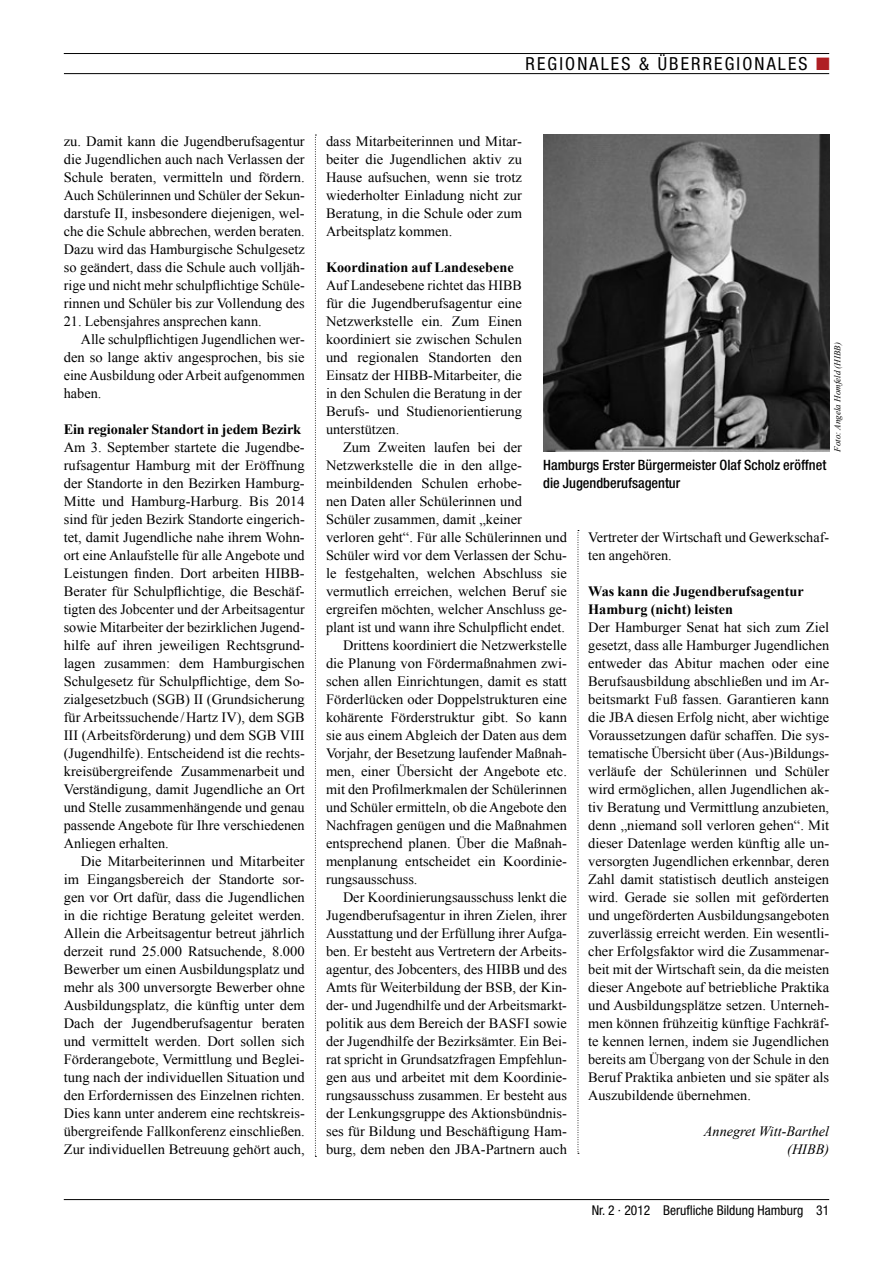
<style>
.page{position:relative;width:893px;height:1263px;background:#fff}
.page>*{position:absolute;margin:0;border:0;box-sizing:border-box;transform-origin:0 0}
.t1{font:condensed 18px "Helvetica Neue LT Std";letter-spacing:.12em;color:#000}
.t2{font:14.25px/18px "Times New Roman";color:#000;text-align:justify}
.t3{font:700 14.25px/18px "Times New Roman";color:#000}
.t4{font:500 condensed 14.25px/18px "Helvetica Neue LT Std";color:#000}
.t5{font:italic 14.25px/18px "Times New Roman";color:#000;text-align:right}
.t6{font:condensed 13.5px "Helvetica Neue LT Std";color:#000}
.t7{font:italic 9px "Times New Roman";color:#000}
.s1{color:#af1f24}
</style>
<div class="page">
<svg style="left:578px;top:530px;width:1px;height:624px"></svg>
<svg style="left:315px;top:135px;width:1px;height:1022px"></svg>
<hr style="left:64px;top:53px;width:765px;height:1px;background:#000">
<hr style="left:64px;top:73px;width:765px;height:1px;background:#000">
<img style="left:543px;top:135px;width:286px;height:317px">
<hr style="left:64px;top:1199px;width:765px;height:1px;background:#000">
<p class="t1" style="left:526px;top:53px;width:306px">REGIONALES &amp; ÜBERREGIONALES <span class="s1">■</span></p>
<p class="t2" style="left:64px;top:132px;width:242px">zu. Damit kann die Jugendberufsagentur die Jugendlichen auch nach Verlassen der Schule beraten, vermitteln und fördern.<br>Auch Schülerinnen und Schüler der Sekun&shy;darstufe II, insbesondere diejenigen, wel&shy;che die Schule abbrechen, werden beraten.<br>Dazu wird das Hamburgische Schulgesetz so geändert, dass die Schule auch volljäh&shy;rige und nicht mehr schulpflichtige Schüle&shy;rinnen und Schüler bis zur Vollendung des</p>
<p class="t2" style="left:64px;top:312px;width:199px">21. Lebensjahres ansprechen kann.</p>
<p class="t2" style="left:81px;top:330px;width:225px">Alle schulpflichtigen Jugendlichen wer-</p>
<p class="t2" style="left:64px;top:348px;width:242px">den so lange aktiv angesprochen, bis sie</p>
<p class="t2" style="left:64px;top:366px;width:242px">eine Ausbildung oder Arbeit aufgenommen</p>
<p class="t2" style="left:64px;top:384px;width:39px">haben.</p>
<p class="t3" style="left:64px;top:419px;width:239px">Ein regionaler Standort in jedem Bezirk</p>
<p class="t2" style="left:64px;top:438px;width:242px">Am 3. September startete die Jugendbe&shy;rufsagentur Hamburg mit der Eröffnung der Standorte in den Bezirken Hamburg-Mitte und Hamburg-Harburg. Bis 2014 sind für jeden Bezirk Standorte eingerich&shy;tet, damit Jugendliche nahe ihrem Wohn&shy;ort eine Anlaufstelle für alle Angebote und Leistungen finden. Dort arbeiten HIBB-Berater für Schulpflichtige, die Beschäf&shy;tigten des Jobcenter und der Arbeitsagentur sowie Mitarbeiter der bezirklichen Jugend&shy;hilfe auf ihren jeweiligen Rechtsgrund&shy;lagen zusammen: dem Hamburgischen Schulgesetz für Schulpflichtige, dem So&shy;zialgesetzbuch (SGB) II (Grundsicherung für Arbeitssuchende /Hartz IV), dem SGB III (Arbeitsförderung) und dem SGB VIII (Jugendhilfe). Entscheidend ist die rechts&shy;kreisübergreifende Zusammenarbeit und Verständigung, damit Jugendliche an Ort und Stelle zusammenhängende und genau passende Angebote für Ihre verschiedenen Anliegen erhalten.</p>
<p class="t2" style="left:64px;top:852px;width:242px;text-indent:17px">Die Mitarbeiterinnen und Mitarbeiter im Eingangsbereich der Standorte sor&shy;gen vor Ort dafür, dass die Jugendlichen in die richtige Beratung geleitet werden.<br>Allein die Arbeitsagentur betreut jährlich derzeit rund 25.000 Ratsuchende, 8.000<br>Bewerber um einen Ausbildungsplatz und mehr als 300 unversorgte Bewerber ohne Ausbildungsplatz, die künftig unter dem Dach der Jugendberufsagentur beraten und vermittelt werden. Dort sollen sich Förderangebote, Vermittlung und Beglei&shy;tung nach der individuellen Situation und den Erfordernissen des Einzelnen richten.<br>Dies kann unter anderem eine rechtskreis&shy;übergreifende Fallkonferenz einschließen.<br>Zur individuellen Betreuung gehört auch,</p>
<p class="t2" style="left:326px;top:132px;width:197px">dass Mitarbeiterinnen und Mitar&shy;beiter die Jugendlichen aktiv zu Hause aufsuchen, wenn sie trotz wiederholter Einladung nicht zur Beratung, in die Schule oder zum Arbeitsplatz kommen.</p>
<p class="t3" style="left:326px;top:257px;width:189px">Koordination auf Landesebene</p>
<p class="t2" style="left:326px;top:276px;width:197px">Auf Landesebene richtet das HIBB für die Jugendberufsagentur eine Netzwerkstelle ein. Zum Einen koordiniert sie zwischen Schulen und regionalen Standorten den Einsatz der HIBB-Mitarbeiter, die in den Schulen die Beratung in der Berufs- und Studienorientierung unterstützen.</p>
<p class="t2" style="left:343px;top:438px;width:180px">Zum Zweiten laufen bei der</p>
<p class="t2" style="left:326px;top:456px;width:197px">Netzwerkstelle die in den allge-</p>
<p class="t2" style="left:326px;top:474px;width:197px">meinbildenden Schulen erhobe-</p>
<p class="t2" style="left:326px;top:492px;width:197px">nen Daten aller Schülerinnen und</p>
<p class="t2" style="left:326px;top:510px;width:197px">Schüler zusammen, damit „keiner</p>
<p class="t2" style="left:326px;top:528px;width:242px">verloren geht“. Für alle Schülerinnen und</p>
<p class="t2" style="left:326px;top:546px;width:242px">Schüler wird vor dem Verlassen der Schu-</p>
<p class="t2" style="left:326px;top:564px;width:242px">le festgehalten, welchen Abschluss sie</p>
<p class="t2" style="left:326px;top:582px;width:242px">vermutlich erreichen, welchen Beruf sie</p>
<p class="t2" style="left:326px;top:600px;width:242px">ergreifen möchten, welcher Anschluss ge-</p>
<p class="t2" style="left:326px;top:618px;width:240px">plant ist und wann ihre Schulpflicht endet.</p>
<p class="t2" style="left:343px;top:636px;width:225px">Drittens koordiniert die Netzwerkstelle</p>
<p class="t2" style="left:326px;top:654px;width:242px">die Planung von Fördermaßnahmen zwi-</p>
<p class="t2" style="left:326px;top:672px;width:242px">schen allen Einrichtungen, damit es statt</p>
<p class="t2" style="left:326px;top:690px;width:242px">Förderlücken oder Doppelstrukturen eine</p>
<p class="t2" style="left:326px;top:708px;width:242px">kohärente Förderstruktur gibt. So kann</p>
<p class="t2" style="left:326px;top:726px;width:242px">sie aus einem Abgleich der Daten aus dem</p>
<p class="t2" style="left:326px;top:744px;width:242px">Vorjahr, der Besetzung laufender Maßnah-</p>
<p class="t2" style="left:326px;top:762px;width:242px">men, einer Übersicht der Angebote etc.</p>
<p class="t2" style="left:326px;top:780px;width:242px">mit den Profilmerkmalen der Schülerinnen</p>
<p class="t2" style="left:326px;top:798px;width:242px">und Schüler ermitteln, ob die Angebote den</p>
<p class="t2" style="left:326px;top:816px;width:242px">Nachfragen genügen und die Maßnahmen</p>
<p class="t2" style="left:326px;top:834px;width:242px">entsprechend planen. Über die Maßnah-</p>
<p class="t2" style="left:326px;top:852px;width:242px">menplanung entscheidet ein Koordinie-</p>
<p class="t2" style="left:326px;top:870px;width:93px">rungsausschuss.</p>
<p class="t2" style="left:343px;top:888px;width:225px">Der Koordinierungsausschuss lenkt die</p>
<p class="t2" style="left:326px;top:906px;width:242px">Jugendberufsagentur in ihren Zielen, ihrer</p>
<p class="t2" style="left:326px;top:924px;width:242px">Ausstattung und der Erfüllung ihrer Aufga-</p>
<p class="t2" style="left:326px;top:942px;width:242px">ben. Er besteht aus Vertretern der Arbeits-</p>
<p class="t2" style="left:326px;top:960px;width:242px">agentur, des Jobcenters, des HIBB und des</p>
<p class="t2" style="left:326px;top:978px;width:242px">Amts für Weiterbildung der BSB, der Kin-</p>
<p class="t2" style="left:326px;top:996px;width:242px">der- und Jugendhilfe und der Arbeitsmarkt-</p>
<p class="t2" style="left:326px;top:1014px;width:242px">politik aus dem Bereich der BASFI sowie</p>
<p class="t2" style="left:326px;top:1032px;width:242px">der Jugendhilfe der Bezirksämter. Ein Bei-</p>
<p class="t2" style="left:326px;top:1050px;width:242px">rat spricht in Grundsatzfragen Empfehlun-</p>
<p class="t2" style="left:326px;top:1068px;width:242px">gen aus und arbeitet mit dem Koordinie-</p>
<p class="t2" style="left:326px;top:1086px;width:242px">rungsausschuss zusammen. Er besteht aus</p>
<p class="t2" style="left:326px;top:1104px;width:242px">der Lenkungsgruppe des Aktionsbündnis-</p>
<p class="t2" style="left:326px;top:1122px;width:242px">ses für Bildung und Beschäftigung Ham-</p>
<p class="t2" style="left:326px;top:1140px;width:242px">burg, dem neben den JBA-Partnern auch</p>
<p class="t7" style="left:831px;top:452px;width:112px;rotate:-90deg">Foto: Angela Homfeld (HIBB)</p>
<p class="t4" style="left:543px;top:455px;width:285px">Hamburgs Erster Bürgermeister Olaf Scholz eröffnet die Jugendberufsagentur</p>
<p class="t2" style="left:588px;top:528px;width:242px">Vertreter der Wirtschaft und Gewerkschaf&shy;ten angehören.</p>
<p class="t3" style="left:588px;top:581px;width:217px">Was kann die Jugendberufsagentur<br>Hamburg (nicht) leisten</p>
<p class="t2" style="left:588px;top:618px;width:243px">Der Hamburger Senat hat sich zum Ziel gesetzt, dass alle Hamburger Jugendlichen entweder das Abitur machen oder eine Berufsausbildung abschließen und im Ar&shy;beitsmarkt Fuß fassen. Garantieren kann die JBA diesen Erfolg nicht, aber wichtige Voraussetzungen dafür schaffen. Die sys&shy;tematische Übersicht über (Aus-)Bildungs&shy;verläufe der Schülerinnen und Schüler wird ermöglichen, allen Jugendlichen ak&shy;tiv Beratung und Vermittlung anzubieten, denn „niemand soll verloren gehen“. Mit dieser Datenlage werden künftig alle un&shy;versorgten Jugendlichen erkennbar, deren Zahl damit statistisch deutlich ansteigen wird. Gerade sie sollen mit geförderten und ungeförderten Ausbildungsangeboten zuverlässig erreicht werden. Ein wesentli&shy;cher Erfolgsfaktor wird die Zusammenar&shy;beit mit der Wirtschaft sein, da die meisten dieser Angebote auf betriebliche Praktika und Ausbildungsplätze setzen. Unterneh&shy;men können frühzeitig künftige Fachkräf&shy;te kennen lernen, indem sie Jugendlichen bereits am Übergang von der Schule in den Beruf Praktika anbieten und sie später als Auszubildende übernehmen.</p>
<p class="t5" style="left:704px;top:1121px;width:127px">Annegret Witt-Barthel (HIBB)</p>
<p class="t6" style="left:592px;top:1202px;width:239px">NR. 2 · 2012 BERUFLICHE BILDUNG HAMBURG 31</p>
</div>
